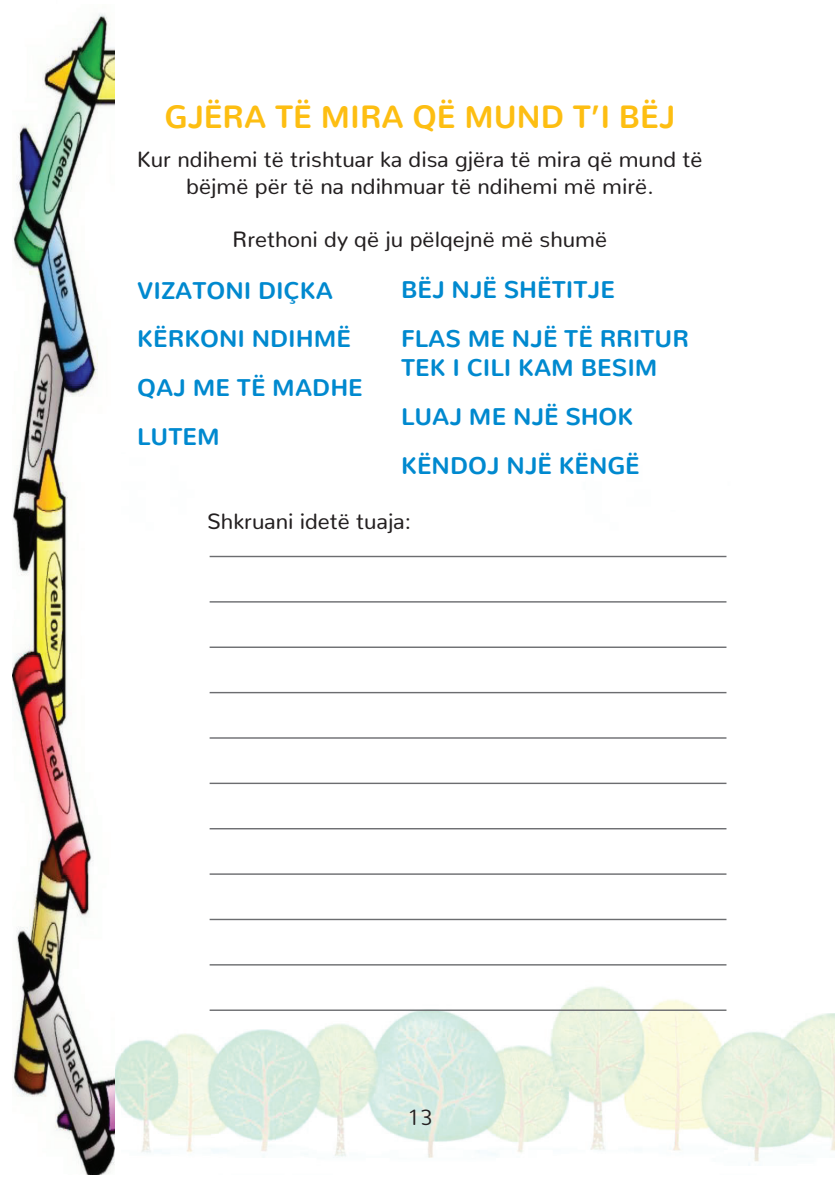
<style>
.page{position:relative;width:840px;height:1191px;background:#fff}
.page>*{position:absolute;margin:0;border:0;box-sizing:border-box;transform-origin:0 0}
.t1{font:700 32px "Nunito";color:#fdbe12}
.t2{font:700 24px/48.8px "Nunito";color:#0089cf}
.t3{font:22px/26.4px "Nunito";color:#231f20;text-align:center}
.t4{font:300 22px "Nunito";color:#231f20}
</style>
<div class="page">
<img style="left:115px;top:555px;width:719px;height:611px">
<img style="left:12px;top:13px;width:103px;height:1161px">
<hr style="left:209px;top:556px;width:517px;height:1px;background:#6c6d70">
<hr style="left:209px;top:601px;width:517px;height:1px;background:#6c6d70">
<hr style="left:209px;top:646px;width:517px;height:2px;background:#6c6d70">
<hr style="left:209px;top:692px;width:517px;height:1px;background:#6c6d70">
<hr style="left:209px;top:737px;width:517px;height:1px;background:#6c6d70">
<hr style="left:209px;top:782px;width:517px;height:2px;background:#6c6d70">
<hr style="left:209px;top:828px;width:517px;height:1px;background:#6c6d70">
<hr style="left:209px;top:873px;width:517px;height:1px;background:#6c6d70">
<hr style="left:209px;top:918px;width:517px;height:2px;background:#6c6d70">
<hr style="left:209px;top:964px;width:517px;height:1px;background:#6c6d70">
<hr style="left:209px;top:1009px;width:517px;height:2px;background:#6c6d70">
<h1 class="t1" style="left:164px;top:88px;width:512px">GJËRA TË MIRA QË MUND T’I BËJ</h1>
<p class="t3" style="left:137px;top:144px;width:567px">Kur ndihemi të trishtuar ka disa gjëra të mira që mund të bëjmë për të na ndihmuar të ndihemi më mirë.</p>
<p class="t3" style="left:232px;top:223px;width:376px">Rrethoni dy që ju pëlqejnë më shumë</p>
<p class="t2" style="left:137px;top:263px;width:227px">VIZATONI DIÇKA<br>KËRKONI NDIHMË<br>QAJ ME TË MADHE<br>LUTEM</p>
<p class="t2" style="left:401px;top:263px;width:289px">BËJ NJË SHËTITJE<br>FLAS ME NJË TË RRITUR</p>
<p class="t2" style="left:401px;top:340px;width:258px">TEK I CILI KAM BESIM<br>LUAJ ME NJË SHOK<br>KËNDOJ NJË KËNGË</p>
<p class="t3" style="left:207px;top:505px;width:205px">Shkruani idetë tuaja:</p>
<p class="t4" style="left:407px;top:1098px;width:26px">13</p>
</div>
